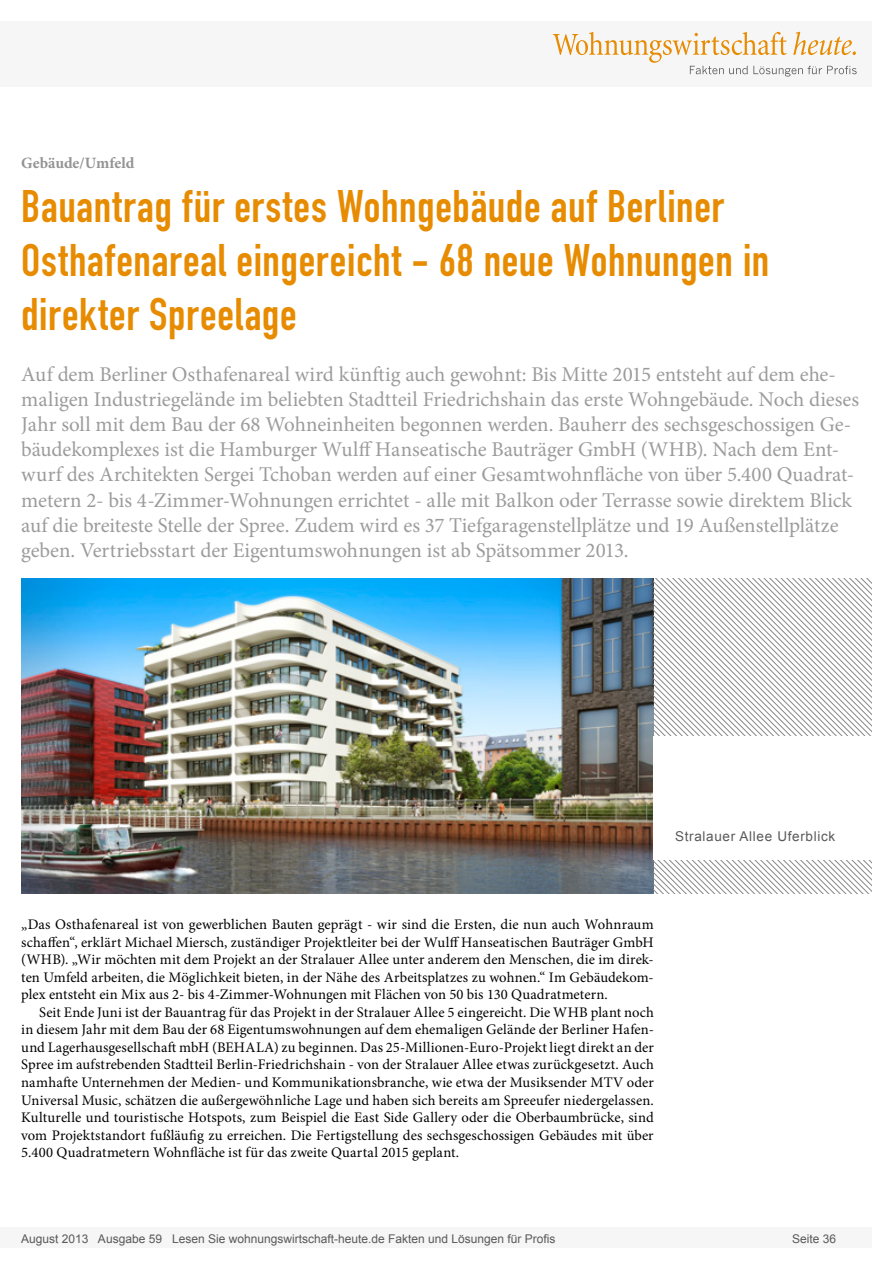
<style>
.page{position:relative;width:893px;height:1263px;background:#fff}
.page>*{position:absolute;margin:0;border:0;box-sizing:border-box;transform-origin:0 0}
.Überschrift_Groß{font:45px/54px "DIN Engschrift";letter-spacing:.015em;color:#e78b00}
.Anlesetext{font:21px/25.2px "Minion Pro";letter-spacing:-.005em;color:#9c9c9c}
.Kategorie{font:700 15.75px "Minion Pro";letter-spacing:-.005em;color:#939393}
.Fliesstext{font:14.7px/17.5px "Minion Pro";letter-spacing:.01em;color:#000;text-align:justify}
.Fließtext_erste_Zeil{font:14.7px/17.5px "Minion Pro";letter-spacing:.005em;color:#000;text-align:justify}
.Bildunterschrift{font:13.5px "Arial";letter-spacing:.05em;color:#595959}
.t1{font:12px "Arial";color:#595959}
</style>
<div class="page">
<div style="left:0;top:1227px;width:872px;height:20px;background:#f6f6f6"></div>
<div style="left:0;top:21px;width:872px;height:66px;background:#f6f6f6"></div>
<svg style="left:553px;top:32px;width:304px;height:45px"></svg>
<img style="left:21px;top:578px;width:633px;height:316px">
<svg style="left:654px;top:578px;width:218px;height:88px"></svg>
<svg style="left:654px;top:666px;width:218px;height:228px"></svg>
<div style="left:654px;top:736px;width:237px;height:123px;background:#fff"></div>
<p class="Kategorie" style="left:21px;top:152px;width:115px">Gebäude/Umfeld</p>
<p class="Überschrift_Groß" style="left:21px;top:180px;width:750px">Bauantrag für erstes Wohngebäude auf Berliner<br>Osthafenareal eingereicht - 68 neue Wohnungen in direkter Spreelage</p>
<p class="Anlesetext" style="left:21px;top:361px;width:839px">Auf dem Berliner Osthafenareal wird künftig auch gewohnt: Bis Mitte 2015 entsteht auf dem ehe&shy;maligen Industriegelände im beliebten Stadtteil Friedrichshain das erste Wohngebäude. Noch dieses Jahr soll mit dem Bau der 68 Wohneinheiten begonnen werden. Bauherr des sechsgeschossigen Ge&shy;bäudekomplexes ist die Hamburger Wulff Hanseatische Bauträger GmbH (WHB). Nach dem Ent&shy;wurf des Architekten Sergei Tchoban werden auf einer Gesamtwohnfläche von über 5.400 Quadrat&shy;metern 2- bis 4-Zimmer-Wohnungen errichtet - alle mit Balkon oder Terrasse sowie direktem Blick auf die breiteste Stelle der Spree. Zudem wird es 37 Tiefgaragenstellplätze und 19 Außenstellplätze geben. Vertriebsstart der Eigentumswohnungen ist ab Spätsommer 2013.</p>
<p class="Bildunterschrift" style="left:675px;top:828px;width:162px">Stralauer Allee Uferblick</p>
<p class="Fließtext_erste_Zeil" style="left:21px;top:916px;width:634px">„Das Osthafenareal ist von gewerblichen Bauten geprägt - wir sind die Ersten, die nun auch Wohnraum schaffen“, erklärt Michael Miersch, zuständiger Projektleiter bei der Wulff Hanseatischen Bauträger GmbH (WHB). „Wir möchten mit dem Projekt an der Stralauer Allee unter anderem den Menschen, die im direk&shy;ten Umfeld arbeiten, die Möglichkeit bieten, in der Nähe des Arbeitsplatzes zu wohnen.“ Im Gebäudekom&shy;plex entsteht ein Mix aus 2- bis 4-Zimmer-Wohnungen mit Flächen von 50 bis 130 Quadratmetern.</p>
<p class="Fliesstext" style="left:21px;top:1003px;width:634px;text-indent:18px">Seit Ende Juni ist der Bauantrag für das Projekt in der Stralauer Allee 5 eingereicht. Die WHB plant noch in diesem Jahr mit dem Bau der 68 Eigentumswohnungen auf dem ehemaligen Gelände der Berliner Hafen&shy;und Lagerhausgesellschaft mbH (BEHALA) zu beginnen. Das 25-Millionen-Euro-Projekt liegt direkt an der Spree im aufstrebenden Stadtteil Berlin-Friedrichshain - von der Stralauer Allee etwas zurückgesetzt. Auch namhafte Unternehmen der Medien- und Kommunikationsbranche, wie etwa der Musiksender MTV oder Universal Music, schätzen die außergewöhnliche Lage und haben sich bereits am Spreeufer niedergelassen.<br>Kulturelle und touristische Hotspots, zum Beispiel die East Side Gallery oder die Oberbaumbrücke, sind vom Projektstandort fußläufig zu erreichen. Die Fertigstellung des sechsgeschossigen Gebäudes mit über 5.400 Quadratmetern Wohnfläche ist für das zweite Quartal 2015 geplant.</p>
<p class="t1" style="left:21px;top:1230px;width:536px">August 2013 Ausgabe 59 Lesen Sie wohnungswirtschaft-heute.de Fakten und Lösungen für Profis</p>
<p class="t1" style="left:792px;top:1231px;width:46px">Seite 36</p>
</div>
